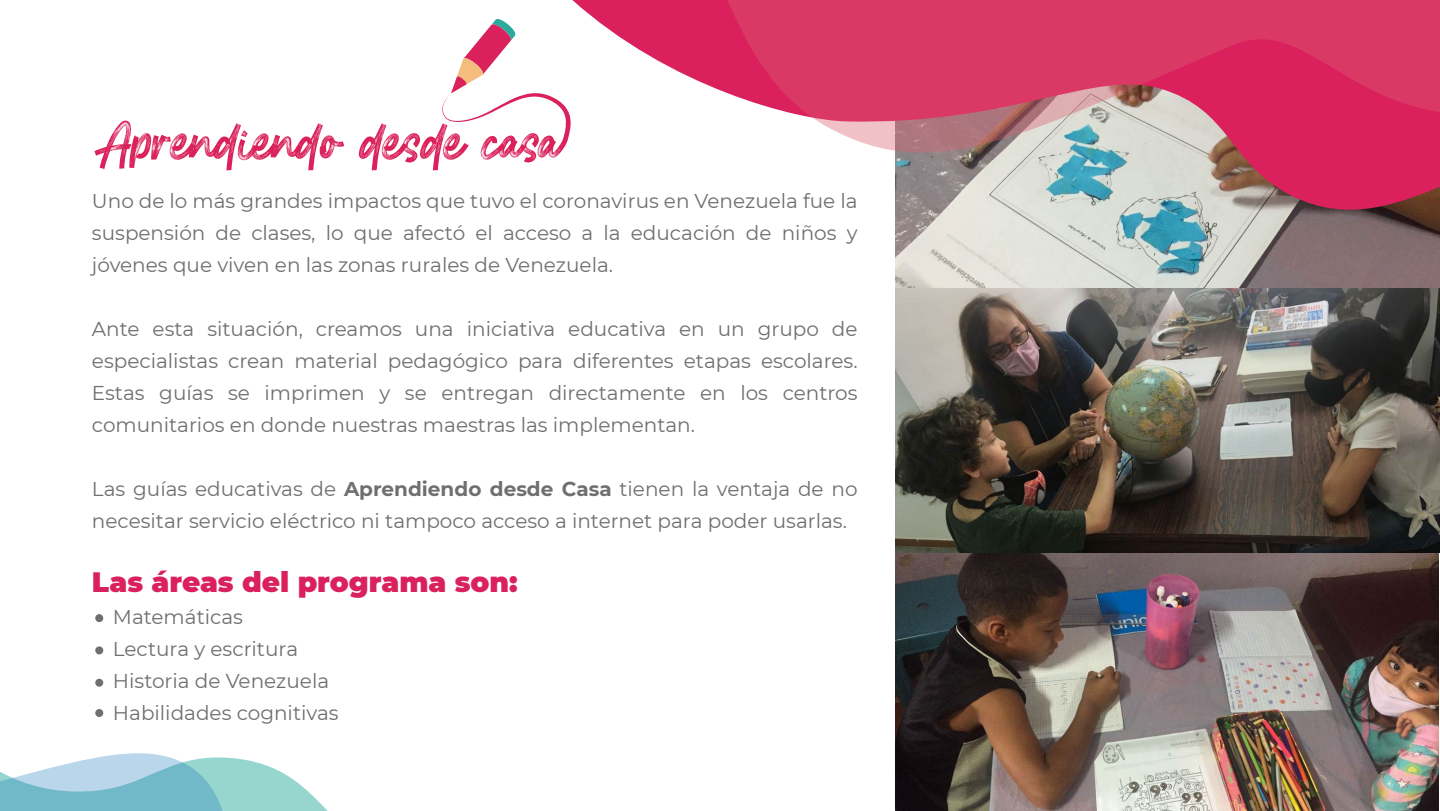
<style>
.page{position:relative;width:1440px;height:811px;background:#fff}
.page>*{position:absolute;margin:0;border:0;box-sizing:border-box;transform-origin:0 0}
.t1{font:64.6px "Brittanian";letter-spacing:-.035em;color:#da215c}
.t2{font:900 28px "Montserrat";color:#da215d}
.t3{font:20px/32px "Montserrat";color:#6f6f6e;text-align:justify}
.s1{font-weight:700}
</style>
<div class="page">
<img style="left:896px;top:253px;width:544px;height:558px">
<svg style="left:895px;top:152px;width:545px;height:101px;background:#b1979e"></svg>
<svg style="left:454px;top:0;width:986px;height:152px"></svg>
<svg style="left:0;top:753px;width:328px;height:58px"></svg>
<div style="left:95px;top:614px;width:8px;height:8px;background:#6f6f6e;border-radius:50%"></div>
<div style="left:95px;top:646px;width:8px;height:8px;background:#6f6f6e;border-radius:50%"></div>
<div style="left:95px;top:678px;width:8px;height:8px;background:#6f6f6e;border-radius:50%"></div>
<div style="left:95px;top:709px;width:8px;height:8px;background:#6f6f6e;border-radius:50%"></div>
<h1 class="t1" style="left:101px;top:119px;width:459px">Aprendiendo desde casa</h1>
<p class="t3" style="left:92px;top:184px;width:767px">Uno de lo más grandes impactos que tuvo el coronavirus en Venezuela fue la suspensión de clases, lo que afectó el acceso a la educación de niños y jóvenes que viven en las zonas rurales de Venezuela.</p>
<p class="t3" style="left:92px;top:312px;width:767px">Ante esta situación, creamos una iniciativa educativa en un grupo de especialistas crean material pedagógico para diferentes etapas escolares.<br>Estas guías se imprimen y se entregan directamente en los centros comunitarios en donde nuestras maestras las implementan.</p>
<p class="t3" style="left:92px;top:472px;width:767px">Las guías educativas de <span class="s1">Aprendiendo desde Casa</span> tienen la ventaja de no necesitar servicio eléctrico ni tampoco acceso a internet para poder usarlas.</p>
<h2 class="t2" style="left:92px;top:561px;width:427px">Las áreas del programa son:</h2>
<p class="t3" style="left:113px;top:600px;width:227px;text-align:left">Matemáticas<br>Lectura y escritura<br>Historia de Venezuela<br>Habilidades cognitivas</p>
</div>
